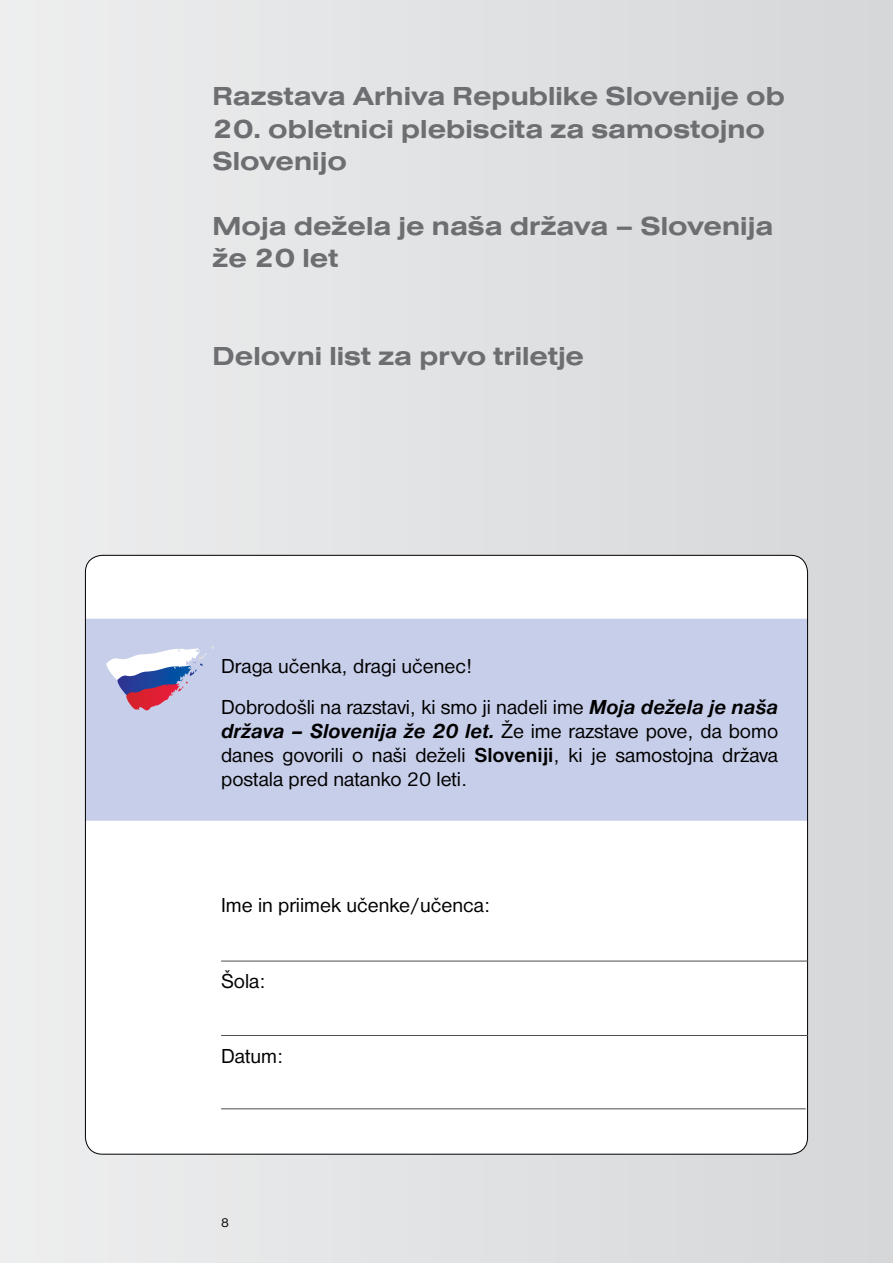
<style>
.page{position:relative;width:893px;height:1263px;background:#e1e2e4}
.page>*{position:absolute;margin:0;border:0;box-sizing:border-box;transform-origin:0 0}
.t1{font:27px/32.4px "Nimbus San DEE Bold Exte";color:#6d6e71}
.t2{font:21px/24px "Nimbus San DEE";color:#000}
.t3{font:13.5px "Nimbus San DEE";color:#000}
.s1{font-weight:700;font-style:italic}
.s2{font-weight:700}
</style>
<div class="page">
<div style="left:85px;top:555px;width:722px;height:599px;background:#fff;border-radius:17px"></div>
<div style="left:87px;top:619px;width:719px;height:202px;background:#c7cee9"></div>
<svg style="left:106px;top:644px;width:109px;height:67px"></svg>
<hr style="left:221px;top:961px;width:587px;height:1px;background:#4d4d4f">
<hr style="left:221px;top:1035px;width:587px;height:1px;background:#4d4d4f">
<hr style="left:221px;top:1108px;width:585px;height:1px;background:#4d4d4f">
<p class="t1" style="left:213px;top:80px;width:574px">Razstava Arhiva Republike Slovenije ob</p>
<p class="t1" style="left:213px;top:113px;width:554px">20. obletnici plebiscita za samostojno<br>Slovenijo</p>
<p class="t1" style="left:213px;top:210px;width:562px">Moja dežela je naša država – Slovenija že 20 let</p>
<p class="t1" style="left:213px;top:340px;width:373px">Delovni list za prvo triletje</p>
<p class="t2" style="left:221px;top:645px;width:558px;line-height:41px">Draga učenka, dragi učenec!<br>Dobrodošli na razstavi, ki smo ji nadeli ime <span class="s1">Moja dežela je naša</span></p>
<p class="t2" style="left:221px;top:719px;width:559px;text-align:justify"><span class="s1">država – Slovenija že 20 let.</span> Že ime razstave pove, da bomo danes govorili o naši deželi <span class="s2">Sloveniji</span>, ki je samostojna država postala pred natanko 20 leti.</p>
<p class="t2" style="left:221px;top:893px;width:271px">Ime in priimek učenke/učenca:</p>
<p class="t2" style="left:221px;top:969px;width:46px">Šola:</p>
<p class="t2" style="left:221px;top:1044px;width:64px">Datum:</p>
<p class="t3" style="left:221px;top:1215px;width:9px">8</p>
</div>
